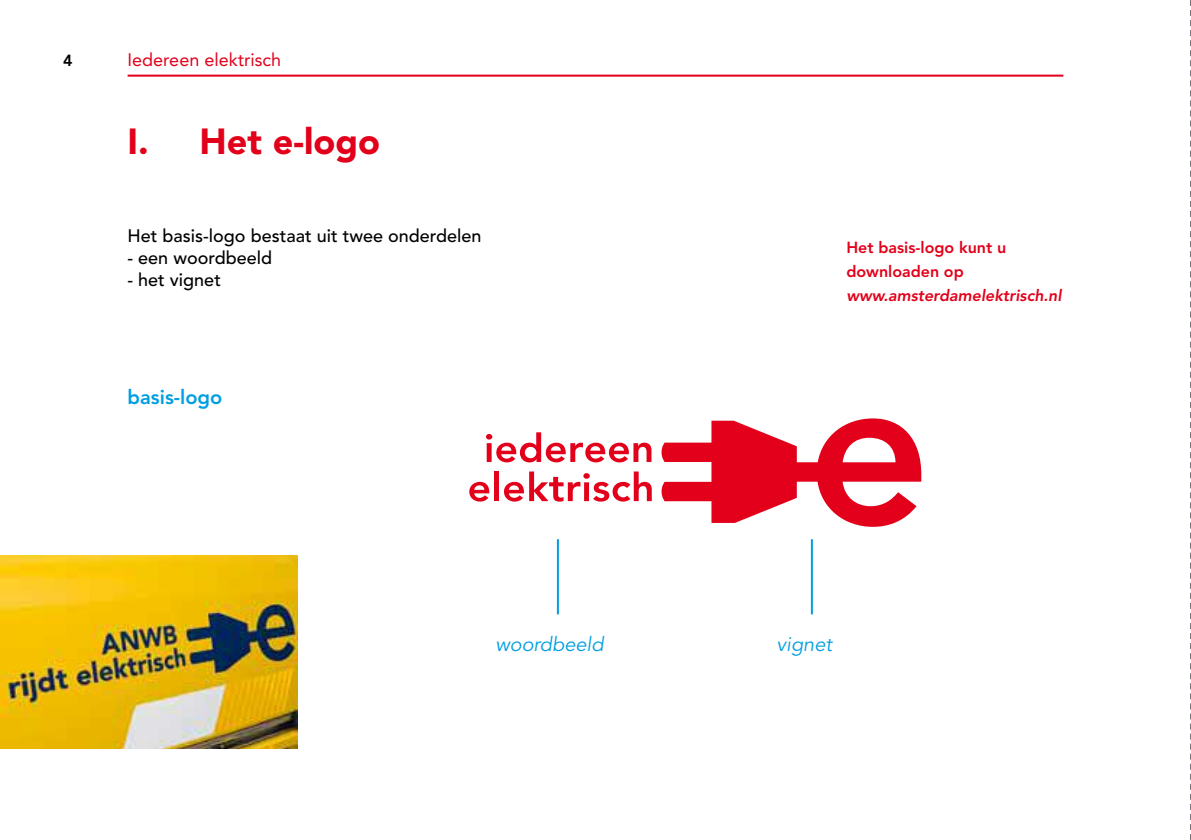
<style>
.page{position:relative;width:1191px;height:840px;background:#fff}
.page>*{position:absolute;margin:0;border:0;box-sizing:border-box;transform-origin:0 0}
.t1{font:900 36px "Avenir";color:#e2001a}
.t2{font:italic 20px "Avenir";color:#009ee0}
.t3{font:800 20px "Avenir";color:#009ee0}
.t4{font:500 18px "Avenir";color:#000}
.t5{font:18px "Avenir";color:#e2001a}
.t6{font:800 16px/24px "Avenir";color:#e2001a}
.t7{font:italic 800 16px "Avenir";color:#e2001a}
.t8{font:800 16px "Avenir";color:#000}
</style>
<div class="page">
<hr style="left:128px;top:75px;width:935px;height:2px;background:#e2001a">
<hr style="left:811px;top:539px;width:2px;height:75px;background:#009ee0">
<hr style="left:557px;top:539px;width:2px;height:75px;background:#009ee0">
<svg style="left:661px;top:418px;width:260px;height:108px"></svg>
<svg style="left:469px;top:481px;width:20px;height:20px"></svg>
<div style="left:494px;top:471px;width:5px;height:30px;background:#e2001a"></div>
<svg style="left:504px;top:471px;width:148px;height:30px"></svg>
<svg style="left:486px;top:432px;width:165px;height:30px"></svg>
<img style="left:0;top:555px;width:297px;height:193px">
<svg style="left:1190px;top:0;width:1px;height:839px"></svg>
<p class="t8" style="left:63px;top:54px;width:11px">4</p>
<p class="t5" style="left:128px;top:52px;width:155px">Iedereen elektrisch</p>
<h1 class="t1" style="left:128px;top:127px;width:254px">I. Het e-logo</h1>
<p class="t4" style="left:128px;top:228px;width:355px">Het basis-logo bestaat uit twee onderdelen</p>
<p class="t4" style="left:128px;top:250px;width:146px">- een woordbeeld</p>
<p class="t4" style="left:128px;top:272px;width:95px">- het vignet</p>
<p class="t3" style="left:128px;top:388px;width:96px">basis-logo</p>
<p class="t6" style="left:846px;top:236px;width:161px">Het basis-logo kunt u downloaden op</p>
<p class="t7" style="left:846px;top:288px;width:217px">www.amsterdamelektrisch.nl</p>
<p class="t2" style="left:495px;top:635px;width:110px">woordbeeld</p>
<p class="t2" style="left:776px;top:635px;width:57px">vignet</p>
</div>
